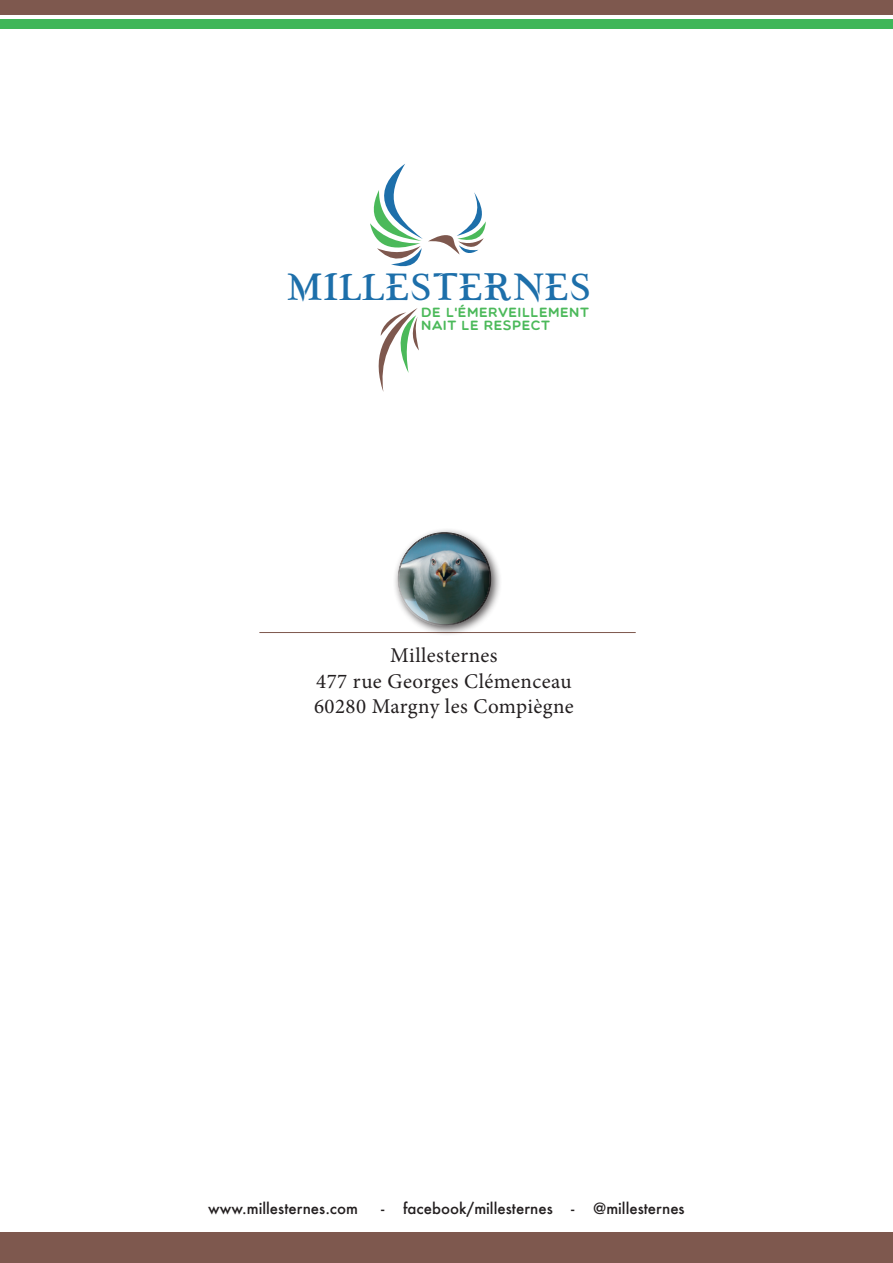
<style>
.page{position:relative;width:893px;height:1263px;background:#fff}
.page>*{position:absolute;margin:0;border:0;box-sizing:border-box;transform-origin:0 0}
.t1{font:27px "Akbaal";color:#1d6faa}
.t2{font:21px/25.2px "Minion Pro";letter-spacing:.02em;color:#231f20;text-align:center}
.t3{font:500 15px "Futura";color:#231f20}
.t4{font:13.5px/12.6px "Multicolore";letter-spacing:.04em;color:#4bb95a}
</style>
<div class="page">
<svg style="left:370px;top:164px;width:116px;height:103px"></svg>
<svg style="left:378px;top:308px;width:41px;height:84px"></svg>
<hr style="left:259px;top:632px;width:377px;height:1px;background:#7e584e">
<div style="left:392px;top:527px;width:110px;height:110px;background:#231f20;opacity:.75"></div>
<div style="left:396px;top:534px;width:85px;height:94px;background:#fff;opacity:.75"></div>
<div style="left:404px;top:532px;width:88px;height:93px;background:#231f20;opacity:.75"></div>
<div style="left:0;top:1232px;width:893px;height:31px;background:#7e584e"></div>
<div style="left:0;top:0;width:893px;height:15px;background:#7e584e"></div>
<div style="left:0;top:20px;width:893px;height:9px;background:#40b659"></div>
<p class="t1" style="left:288px;top:275px;width:306px">MILLESTERNES</p>
<p class="t4" style="left:421px;top:306px;width:169px">DE L'ÉMERVEILLEMENT<br>NAIT LE RESPECT</p>
<p class="t2" style="left:314px;top:643px;width:261px">Millesternes<br>477 rue Georges Clémenceau<br>60280 Margny les Compiègne</p>
<p class="t3" style="left:208px;top:1198px;width:151px">www.millesternes.com</p>
<p class="t3" style="left:381px;top:1198px;width:305px">- facebook/millesternes - @millesternes</p>
</div>
